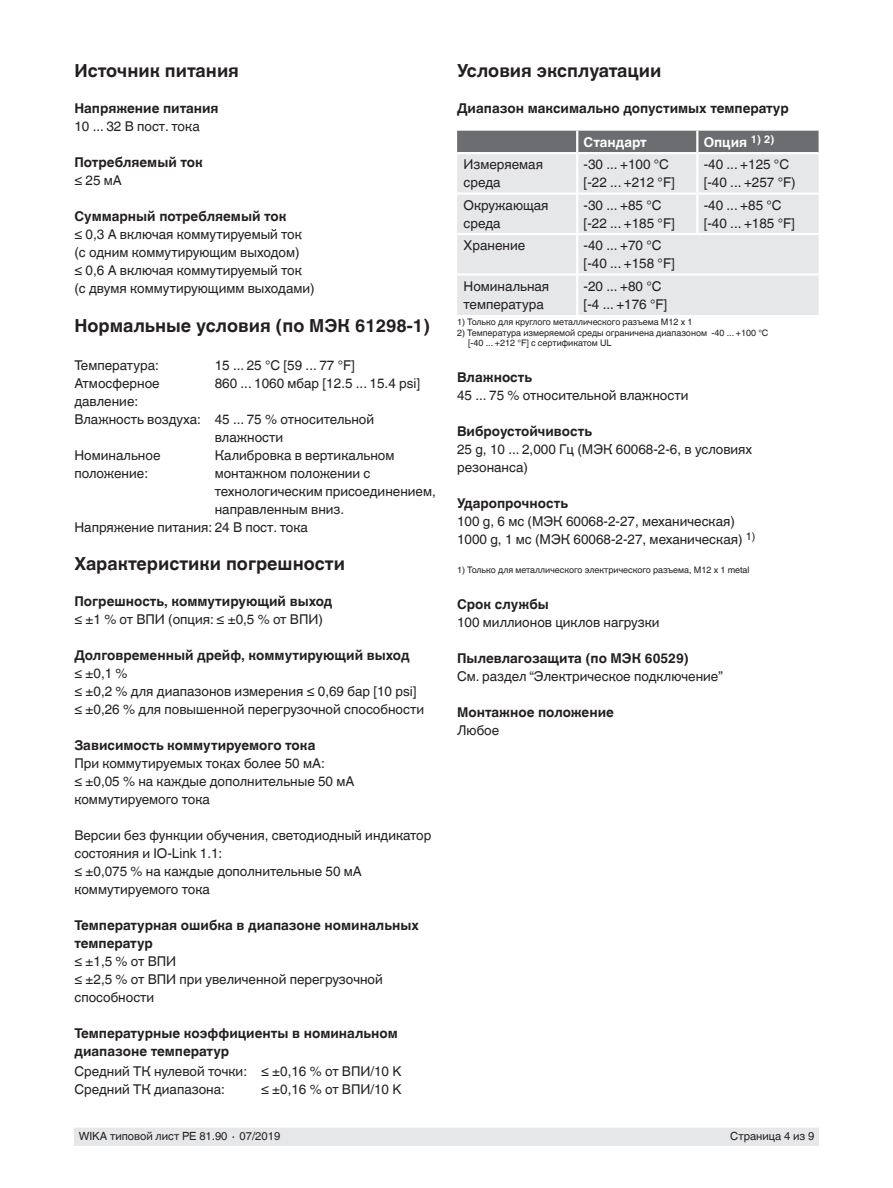
<style>
.page{position:relative;width:893px;height:1188px;background:#fff}
.page>*{position:absolute;margin:0;border:0;box-sizing:border-box;transform-origin:0 0}
.t1{font:700 18px "Helvetica World";color:#231f20}
.t2{font:13.5px/18px "Helvetica World";color:#231f20}
.t3{font:700 13.5px/18px "Helvetica World";color:#231f20}
.t4{font:700 13.5px "Helvetica World";color:#fff}
.t5{font:11.25px "Helvetica World";color:#231f20}
.t6{font:9px/10.5px "Helvetica World";color:#231f20}
</style>
<div class="page">
<div style="left:74px;top:1128px;width:745px;height:17px;background:#e6e7e9"></div>
<div style="left:457px;top:131px;width:362px;height:21px;background:#6c6d70"></div>
<div style="left:457px;top:154px;width:362px;height:161px;background:#e6e7e9"></div>
<hr style="left:576px;top:131px;width:2px;height:21px;background:#fff">
<hr style="left:696px;top:131px;width:2px;height:21px;background:#fff">
<hr style="left:576px;top:154px;width:2px;height:38px;background:#fff">
<hr style="left:696px;top:154px;width:2px;height:38px;background:#fff">
<hr style="left:457px;top:192px;width:120px;height:3px;background:#fff">
<hr style="left:577px;top:192px;width:120px;height:3px;background:#fff">
<hr style="left:576px;top:195px;width:2px;height:38px;background:#fff">
<hr style="left:697px;top:192px;width:122px;height:3px;background:#fff">
<hr style="left:696px;top:195px;width:2px;height:38px;background:#fff">
<hr style="left:457px;top:233px;width:120px;height:2px;background:#fff">
<hr style="left:577px;top:233px;width:120px;height:2px;background:#fff">
<hr style="left:576px;top:235px;width:2px;height:38px;background:#fff">
<hr style="left:697px;top:233px;width:122px;height:2px;background:#fff">
<hr style="left:457px;top:273px;width:120px;height:3px;background:#fff">
<hr style="left:577px;top:273px;width:120px;height:3px;background:#fff">
<hr style="left:576px;top:276px;width:2px;height:39px;background:#fff">
<hr style="left:697px;top:273px;width:122px;height:3px;background:#fff">
<h1 class="t1" style="left:74px;top:60px;width:166px">Источник питания</h1>
<p class="t3" style="left:74px;top:99px;width:146px">Напряжение питания</p>
<p class="t2" style="left:74px;top:117px;width:127px">10 ... 32 В пост. тока</p>
<p class="t3" style="left:74px;top:153px;width:130px">Потребляемый ток</p>
<p class="t2" style="left:74px;top:171px;width:49px">≤ 25 мА</p>
<p class="t3" style="left:74px;top:207px;width:214px">Суммарный потребляемый ток</p>
<p class="t2" style="left:74px;top:225px;width:242px">≤ 0,3 A включая коммутируемый ток (с одним коммутирующим выходом)<br>≤ 0,6 A включая коммутируемый ток (с двумя коммутирующимм выходами)</p>
<h1 class="t1" style="left:74px;top:315px;width:357px">Нормальные условия (по МЭК 61298-1)</h1>
<p class="t2" style="left:74px;top:356px;width:86px">Температура:</p>
<p class="t2" style="left:215px;top:356px;width:142px">15 ... 25 °C [59 ... 77 °F]</p>
<p class="t2" style="left:74px;top:374px;width:87px">Атмосферное давление:</p>
<p class="t2" style="left:215px;top:374px;width:207px">860 ... 1060 мбар [12.5 ... 15.4 psi]</p>
<p class="t2" style="left:74px;top:410px;width:301px">Влажность воздуха: 45 ... 75 % относительной</p>
<p class="t2" style="left:215px;top:428px;width:70px">влажности</p>
<p class="t2" style="left:74px;top:447px;width:88px">Номинальное</p>
<p class="t2" style="left:74px;top:465px;width:75px">положение:</p>
<p class="t2" style="left:215px;top:447px;width:181px">Калибровка в вертикальном</p>
<p class="t2" style="left:215px;top:465px;width:157px">монтажном положении с</p>
<p class="t2" style="left:215px;top:483px;width:223px">технологическим присоединением,</p>
<p class="t2" style="left:215px;top:501px;width:131px">направленным вниз.</p>
<p class="t2" style="left:74px;top:519px;width:235px">Напряжение питания: 24 В пост. тока</p>
<h1 class="t1" style="left:74px;top:553px;width:272px">Характеристики погрешности</h1>
<p class="t3" style="left:74px;top:592px;width:260px">Погрешность, коммутирующий выход</p>
<p class="t2" style="left:74px;top:610px;width:250px">≤ ±1 % от ВПИ (опция: ≤ ±0,5 % от ВПИ)</p>
<p class="t3" style="left:74px;top:646px;width:337px">Долговременный дрейф, коммутирующий выход</p>
<p class="t2" style="left:74px;top:664px;width:351px">≤ ±0,1 %<br>≤ ±0,2 % для диапазонов измерения ≤ 0,69 бар [10 psi] ≤ ±0,26 % для повышенной перегрузочной способности</p>
<p class="t3" style="left:74px;top:736px;width:242px">Зависимость коммутируемого тока</p>
<p class="t2" style="left:74px;top:754px;width:282px">При коммутируемых токах более 50 мА:<br>≤ ±0,05 % на каждые дополнительные 50 мА коммутируемого тока</p>
<p class="t2" style="left:74px;top:826px;width:359px">Версии без функции обучения, светодиодный индикатор состояния и IO-Link 1.1:<br>≤ ±0,075 % на каждые дополнительные 50 мА коммутируемого тока</p>
<p class="t3" style="left:74px;top:916px;width:346px">Температурная ошибка в диапазоне номинальных температур</p>
<p class="t2" style="left:74px;top:952px;width:310px">≤ ±1,5 % от ВПИ<br>≤ ±2,5 % от ВПИ при увеличенной перегрузочной способности</p>
<p class="t3" style="left:74px;top:1024px;width:325px">Температурные коэффициенты в номинальном диапазоне температур</p>
<p class="t2" style="left:74px;top:1062px;width:329px">Средний ТК нулевой точки: ≤ ±0,16 % от ВПИ/10 K<br>Средний ТК диапазона:</p>
<p class="t2" style="left:261px;top:1080px;width:142px">≤ ±0,16 % от ВПИ/10 K</p>
<h1 class="t1" style="left:457px;top:60px;width:206px">Условия эксплуатации</h1>
<p class="t3" style="left:457px;top:99px;width:333px">Диапазон максимально допустимых температур</p>
<p class="t4" style="left:584px;top:134px;width:65px">Стандарт</p>
<p class="t4" style="left:704px;top:134px;width:72px">Опция <sup>1)</sup> <sup>2)</sup></p>
<p class="t2" style="left:463px;top:156px;width:81px">Измеряемая среда</p>
<p class="t2" style="left:584px;top:156px;width:93px">-30 ... +100 °C [-22 ... +212 °F]</p>
<p class="t2" style="left:704px;top:156px;width:93px">-40 ... +125 °C [-40 ... +257 °F)</p>
<p class="t2" style="left:463px;top:196px;width:87px">Окружающая среда</p>
<p class="t2" style="left:584px;top:196px;width:93px">-30 ... +85 °C [-22 ... +185 °F]</p>
<p class="t2" style="left:704px;top:196px;width:93px">-40 ... +85 °C [-40 ... +185 °F]</p>
<p class="t2" style="left:463px;top:236px;width:63px">Хранение</p>
<p class="t2" style="left:584px;top:236px;width:93px">-40 ... +70 °C [-40 ... +158 °F]</p>
<p class="t2" style="left:463px;top:277px;width:87px">Номинальная температура</p>
<p class="t2" style="left:584px;top:277px;width:85px">-20 ... +80 °C [-4 ... +176 °F]</p>
<p class="t6" style="left:457px;top:317px;width:237px">1) Только для круглого металлического разъема M12 x 1</p>
<p class="t6" style="left:468px;top:328px;width:302px;text-indent:-11px">2) Температура измеряемой среды ограничена диапазоном -40 ... +100 °C [-40 ... +212 °F] с сертификатом UL</p>
<p class="t3" style="left:457px;top:369px;width:77px">Влажность</p>
<p class="t2" style="left:457px;top:387px;width:233px">45 ... 75 % относительной влажности</p>
<p class="t3" style="left:457px;top:423px;width:136px">Виброустойчивость</p>
<p class="t2" style="left:457px;top:441px;width:297px">25 g, 10 ... 2,000 Гц (МЭК 60068-2-6, в условиях резонанса)</p>
<p class="t3" style="left:457px;top:495px;width:112px">Ударопрочность</p>
<p class="t2" style="left:457px;top:513px;width:300px">100 g, 6 мс (МЭК 60068-2-27, механическая)<br>1000 g, 1 мс (МЭК 60068-2-27, механическая) <sup>1)</sup></p>
<p class="t6" style="left:457px;top:565px;width:294px">1) Только для металлического электрического разъема, M12 x 1 metal</p>
<p class="t3" style="left:457px;top:595px;width:93px">Срок службы</p>
<p class="t2" style="left:457px;top:613px;width:204px">100 миллионов циклов нагрузки</p>
<p class="t3" style="left:457px;top:649px;width:233px">Пылевлагозащита (по МЭК 60529)</p>
<p class="t2" style="left:457px;top:667px;width:267px">См. раздел “Электрическое подключение”</p>
<p class="t3" style="left:457px;top:703px;width:158px">Монтажное положение</p>
<p class="t2" style="left:457px;top:721px;width:44px">Любое</p>
<p class="t5" style="left:79px;top:1130px;width:203px">WIKA типовой лист PE 81.90 ∙ 07/2019</p>
<p class="t5" style="left:730px;top:1130px;width:86px">Страница 4 из 9</p>
</div>
